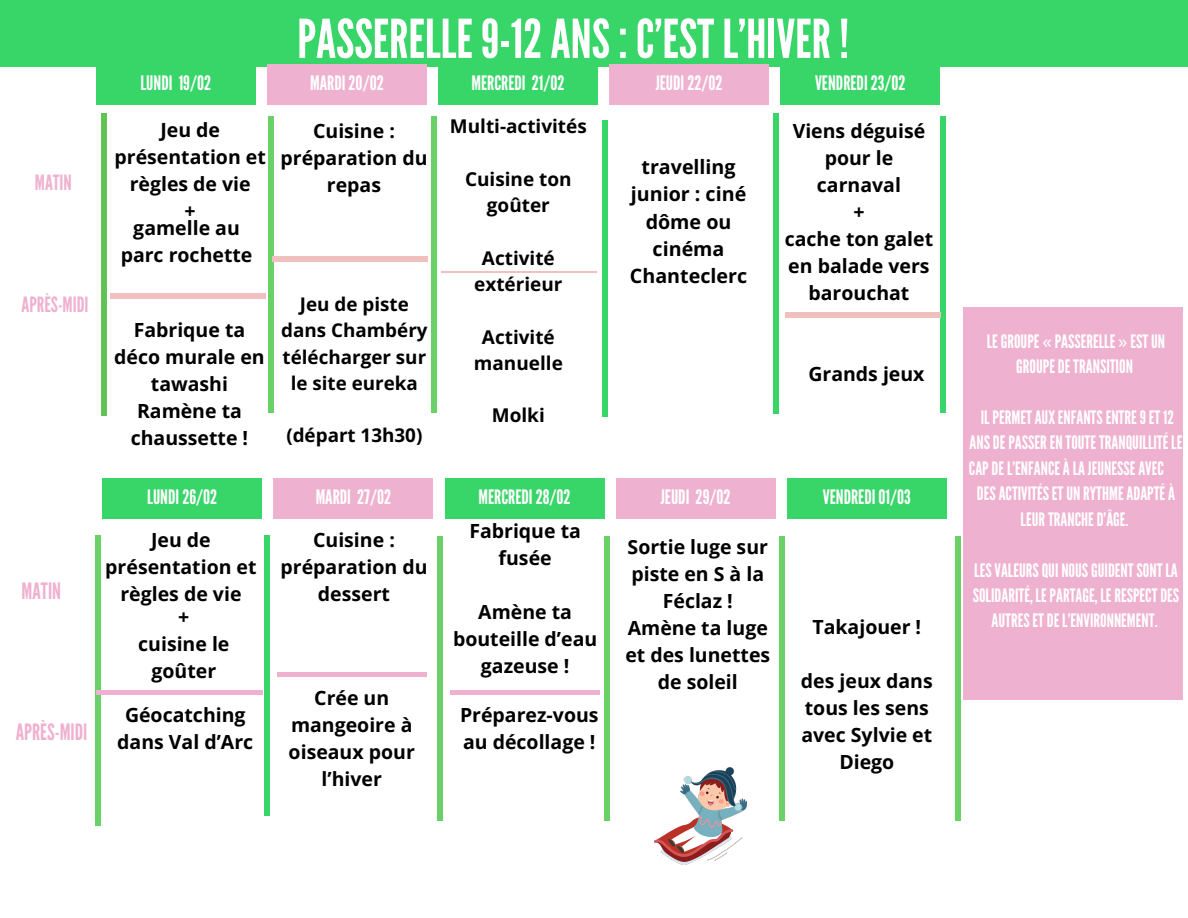
<style>
.page{position:relative;width:1188px;height:918px;background:#fff}
.page>*{position:absolute;margin:0;border:0;box-sizing:border-box;transform-origin:0 0}
.t1{font:53.4px "League Gothic";color:#fff}
.t2{font:22.5px "League Gothic";color:#efb1d0}
.t3{font:21px "League Gothic";color:#efb1d0}
.t4{font:19.95px "League Gothic";color:#fff}
.t5{font:700 19.65px/27.3px "Open Sans";color:#000;text-align:center}
.t6{font:700 19.5px/27px "Open Sans";color:#000;text-align:center}
.t7{font:700 18.9px/26.2px "Open Sans";color:#000;text-align:center}
.t8{font:18.45px/25.3px "League Gothic";color:#fff;text-align:center}
.s1{font-family:"Noto Sans"}
</style>
<div class="page">
<div style="left:0;top:0;width:1188px;height:67px;background:#38d669"></div>
<div style="left:964px;top:307px;width:219px;height:393px;background:#efb1d0"></div>
<div style="left:96px;top:64px;width:160px;height:41px;background:#38d669"></div>
<div style="left:267px;top:64px;width:160px;height:41px;background:#efb1d0"></div>
<div style="left:438px;top:64px;width:160px;height:41px;background:#38d669"></div>
<div style="left:609px;top:64px;width:160px;height:41px;background:#efb1d0"></div>
<div style="left:781px;top:64px;width:159px;height:41px;background:#38d669"></div>
<div style="left:268px;top:116px;width:6px;height:297px;background:#6ad168"></div>
<div style="left:101px;top:113px;width:6px;height:303px;background:#62c355"></div>
<div style="left:111px;top:293px;width:155px;height:6px;background:#f0c0bf"></div>
<div style="left:602px;top:120px;width:5px;height:297px;background:#38d669"></div>
<div style="left:940px;top:116px;width:6px;height:297px;background:#38d669"></div>
<div style="left:773px;top:113px;width:5px;height:301px;background:#38d669"></div>
<div style="left:431px;top:116px;width:5px;height:297px;background:#6ad168"></div>
<div style="left:102px;top:478px;width:160px;height:41px;background:#38d669"></div>
<div style="left:274px;top:478px;width:159px;height:41px;background:#efb1d0"></div>
<div style="left:445px;top:478px;width:159px;height:41px;background:#38d669"></div>
<div style="left:616px;top:478px;width:160px;height:41px;background:#efb1d0"></div>
<div style="left:787px;top:478px;width:160px;height:41px;background:#38d669"></div>
<div style="left:264px;top:536px;width:6px;height:280px;background:#38d669"></div>
<div style="left:95px;top:536px;width:5px;height:290px;background:#6ad168"></div>
<div style="left:604px;top:536px;width:6px;height:284px;background:#6ad168"></div>
<div style="left:955px;top:536px;width:6px;height:284px;background:#6ad168"></div>
<div style="left:779px;top:536px;width:6px;height:284px;background:#6ad168"></div>
<div style="left:437px;top:536px;width:6px;height:284px;background:#6ad168"></div>
<hr style="left:450px;top:691px;width:150px;height:4px;background:#efb1d0">
<div style="left:96px;top:690px;width:166px;height:5px;background:#efb1d0"></div>
<hr style="left:441px;top:271px;width:156px;height:2px;background:#f0c0bf">
<div style="left:786px;top:312px;width:155px;height:6px;background:#f0c0bf"></div>
<div style="left:277px;top:672px;width:150px;height:5px;background:#efb1d0"></div>
<img style="left:655px;top:768px;width:92px;height:97px">
<div style="left:272px;top:257px;width:156px;height:5px;background:#f0c0bf"></div>
<p class="t3" style="left:35px;top:170px;width:38px">MATIN</p>
<p class="t3" style="left:22px;top:293px;width:68px">APRÈS-MIDI</p>
<p class="t2" style="left:22px;top:578px;width:41px">MATIN</p>
<p class="t2" style="left:16px;top:719px;width:73px">APRÈS-MIDI</p>
<p class="t1" style="left:297px;top:8px;width:553px">PASSERELLE9-12ANS:C’ESTL’HIVER!</p>
<p class="t4" style="left:140px;top:72px;width:72px">LUNDI 19/02</p>
<p class="t4" style="left:310px;top:72px;width:75px">MARDI20/02</p>
<p class="t4" style="left:472px;top:72px;width:95px">MERCREDI 21/02</p>
<p class="t4" style="left:656px;top:72px;width:69px">JEUDI22/02</p>
<p class="t4" style="left:815px;top:72px;width:92px">VENDREDI23/02</p>
<p class="t6" style="left:115px;top:116px;width:153px">Jeu de présentation et règles de vie</p>
<p class="t6" style="left:185px;top:197px;width:13px">+</p>
<p class="t6" style="left:121px;top:214px;width:133px">gamelle au parc rochette</p>
<p class="t6" style="left:114px;top:316px;width:152px">Fabrique ta déco murale en tawashi</p>
<p class="t6" style="left:131px;top:397px;width:119px">Ramène ta chaussette !</p>
<p class="t6" style="left:281px;top:117px;width:148px">Cuisine : préparation du repas</p>
<p class="t7" style="left:281px;top:291px;width:148px">Jeu de piste dans Chambéry</p>
<p class="t7" style="left:283px;top:343px;width:145px">télécharger sur le site eureka</p>
<p class="t7" style="left:286px;top:421px;width:138px">(départ 13h30)</p>
<p class="t7" style="left:450px;top:113px;width:138px">Multi-activités</p>
<p class="t7" style="left:465px;top:166px;width:108px">Cuisine ton goûter</p>
<p class="t7" style="left:474px;top:244px;width:90px">Activité extérieur</p>
<p class="t7" style="left:474px;top:323px;width:91px">Activité manuelle</p>
<p class="t7" style="left:492px;top:402px;width:54px">Molki</p>
<p class="t5" style="left:630px;top:153px;width:119px">travelling junior : ciné dôme ou cinéma<br>Chanteclerc</p>
<p class="t6" style="left:793px;top:117px;width:134px">Viens déguisé pour le carnaval</p>
<p class="t6" style="left:853px;top:198px;width:13px">+</p>
<p class="t6" style="left:785px;top:225px;width:150px">cache ton galet en balade vers barouchat</p>
<p class="t6" style="left:808px;top:360px;width:118px">Grands jeux</p>
<p class="t4" style="left:147px;top:486px;width:72px">LUNDI26/02</p>
<p class="t4" style="left:316px;top:486px;width:77px">MARDI 27/02</p>
<p class="t4" style="left:478px;top:486px;width:94px">MERCREDI28/02</p>
<p class="t4" style="left:661px;top:486px;width:71px">JEUDI 29/02</p>
<p class="t4" style="left:823px;top:486px;width:90px">VENDREDI01/03</p>
<p class="t6" style="left:105px;top:526px;width:153px">Jeu de présentation et règles de vie</p>
<p class="t6" style="left:178px;top:603px;width:13px">+</p>
<p class="t6" style="left:138px;top:630px;width:93px">cuisine le goûter</p>
<p class="t6" style="left:125px;top:701px;width:122px">Géocatching</p>
<p class="t6" style="left:117px;top:728px;width:138px">dans Val d’Arc</p>
<p class="t6" style="left:281px;top:526px;width:148px">Cuisine : préparation du dessert</p>
<p class="t6" style="left:289px;top:684px;width:128px">Crée un mangeoire à oiseaux pour l’hiver</p>
<p class="t6" style="left:469px;top:517px;width:113px">Fabrique ta fusée</p>
<p class="t6" style="left:453px;top:598px;width:146px">Amène ta bouteille d’eau gazeuse !</p>
<p class="t6" style="left:460px;top:701px;width:140px;text-align:left">Préparez-vous au décollage !</p>
<p class="t6" style="left:628px;top:532px;width:142px">Sortie luge sur piste en S à la<br>Féclaz !</p>
<p class="t6" style="left:625px;top:613px;width:146px">Amène ta luge et des lunettes de soleil</p>
<p class="t6" style="left:812px;top:613px;width:110px">Takajouer !</p>
<p class="t6" style="left:801px;top:667px;width:133px">des jeux dans tous les sens avec Sylvie et<br>Diego</p>
<p class="t8" style="left:987px;top:329px;width:180px">LEGROUPE <span class="s1">«</span> PASSERELLE <span class="s1">»</span> ESTUN<br>GROUPEDETRANSITION</p>
<p class="t8" style="left:981px;top:405px;width:195px">ILPERMETAUXENFANTSENTRE9ET12</p>
<p class="t8" style="left:970px;top:431px;width:214px">ANSDEPASSERENTOUTETRANQUILLITÉ LE</p>
<p class="t8" style="left:969px;top:456px;width:196px">CAPDE L’ENFANCEÀLAJEUNESSEAVEC</p>
<p class="t8" style="left:977px;top:481px;width:200px">DESACTIVITÉSETUNRYTHMEADAPTÉÀ</p>
<p class="t8" style="left:1021px;top:507px;width:109px">LEURTRANCHED’ÂGE.</p>
<p class="t8" style="left:973px;top:558px;width:208px">LESVALEURSQUINOUSGUIDENTSONTLA<br>SOLIDARITÉ, LEPARTAGE, LERESPECTDES<br>AUTRESETDE L’ENVIRONNEMENT.</p>
</div>
